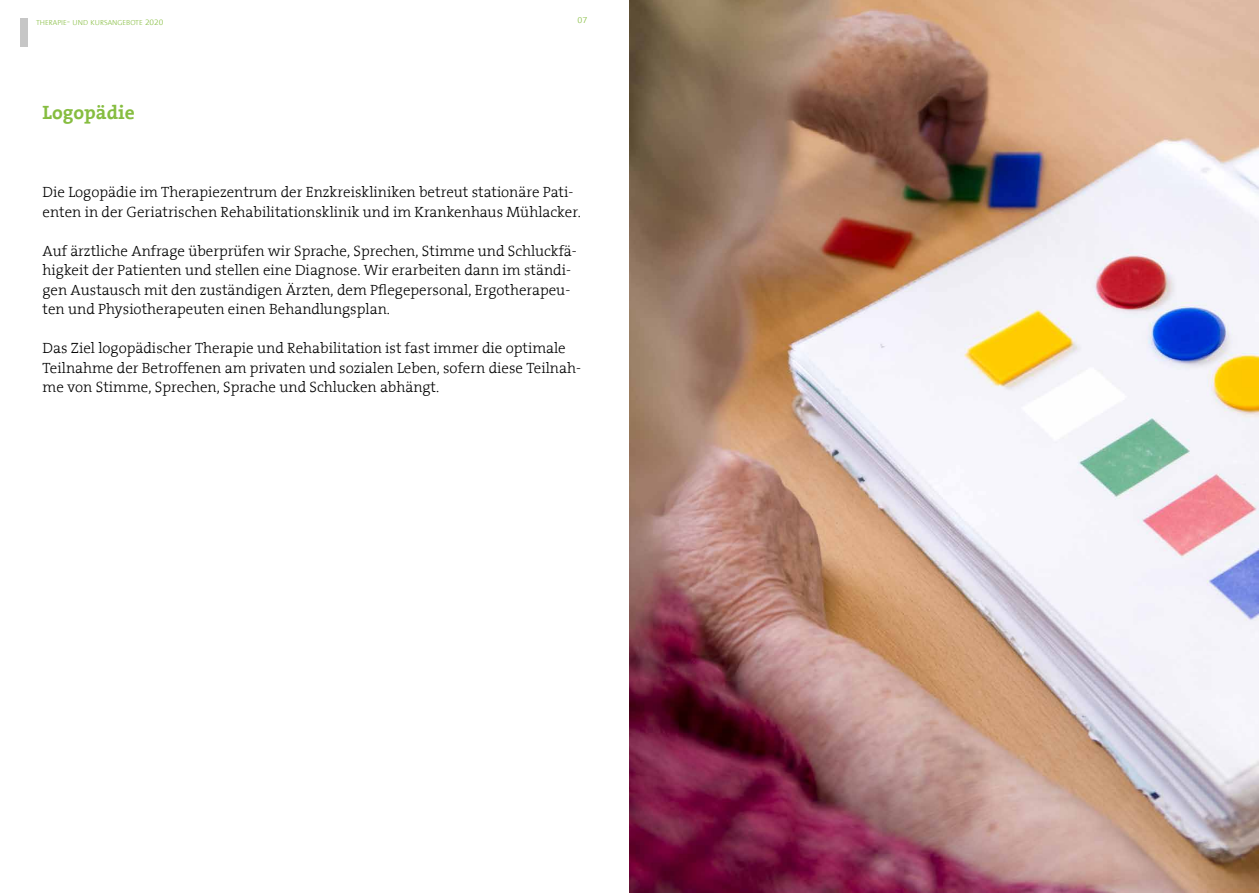
<style>
.page{position:relative;width:1259px;height:893px;background:#fff}
.page>*{position:absolute;margin:0;border:0;box-sizing:border-box;transform-origin:0 0}
.t1{font:700 19.5px "The Serif B7";color:#86bd40}
.t2{font:300 15px/19.5px "The Serif B3";color:#000}
.t3{font:300 9px "The Sans B3";color:#86bd40}
.t4{font:300 7.35px "The Sans B3";color:#86bd40}
.s1{font-size:10.5px}
.s2{font-size:8.4px}
</style>
<div class="page">
<div style="left:20px;top:19px;width:8px;height:28px;background:#c6c6c6"></div>
<img style="left:629px;top:0;width:630px;height:893px">
<p class="t4" style="left:36px;top:18px;width:129px">THERAPIE<span class="s1">-</span> UND KURSANGEBOTE <span class="s2">2020</span></p>
<h1 class="t1" style="left:43px;top:103px;width:94px">Logopädie</h1>
<p class="t3" style="left:577px;top:16px;width:11px">07</p>
<p class="t2" style="left:43px;top:183px;width:540px">Die Logopädie im Therapiezentrum der Enzkreiskliniken betreut stationäre Pati&shy;enten in der Geriatrischen Rehabilitationsklinik und im Krankenhaus Mühlacker.</p>
<p class="t2" style="left:43px;top:242px;width:536px">Auf ärztliche Anfrage überprüfen wir Sprache, Sprechen, Stimme und Schluckfä&shy;higkeit der Patienten und stellen eine Diagnose. Wir erarbeiten dann im ständi&shy;gen Austausch mit den zuständigen Ärzten, dem Pflegepersonal, Ergotherapeu&shy;ten und Physiotherapeuten einen Behandlungsplan.</p>
<p class="t2" style="left:43px;top:339px;width:540px">Das Ziel logopädischer Therapie und Rehabilitation ist fast immer die optimale<br>Teilnahme der Betroffenen am privaten und sozialen Leben, sofern diese Teilnah&shy;me von Stimme, Sprechen, Sprache und Schlucken abhängt.</p>
</div>
